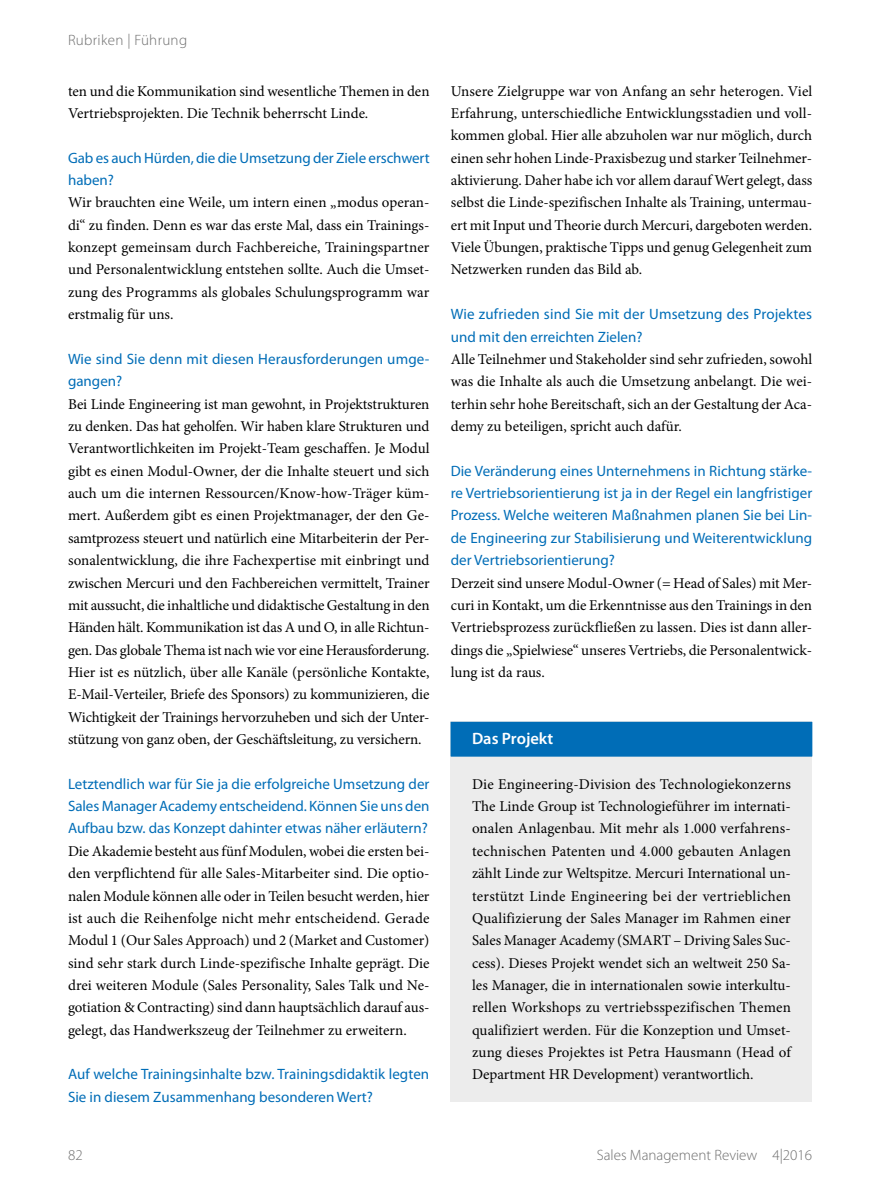
<style>
.page{position:relative;width:893px;height:1187px;background:#fff}
.page>*{position:absolute;margin:0;border:0;box-sizing:border-box;transform-origin:0 0}
.t1{font:600 16.5px "Myriad Pro";color:#fff}
.t2{font:15px/22.4px "Minion Pro";color:#000;text-align:justify}
.t3{font:15px/22.4px "Myriad Pro";color:#006db7}
.t4{font:300 15px "Myriad Pro";color:#6e6e6e}
.t5{font:300 15px "Myriad Pro";letter-spacing:.02em;color:#6e6e6e}
</style>
<div class="page">
<div style="left:451px;top:721px;width:361px;height:380px;background:#ececec"></div>
<div style="left:451px;top:721px;width:361px;height:35px;background:#006db7"></div>
<p class="t5" style="left:68px;top:32px;width:121px">Rubriken | Führung</p>
<p class="t2" style="left:68px;top:80px;width:363px">ten und die Kommunikation sind wesentliche Themen in den<br>Vertriebsprojekten. Die Technik beherrscht Linde.</p>
<p class="t3" style="left:68px;top:146px;width:363px">Gab es auch Hürden, die die Umsetzung der Ziele erschwert haben?</p>
<p class="t2" style="left:68px;top:191px;width:363px">Wir brauchten eine Weile, um intern einen „modus operan&shy;di“ zu finden. Denn es war das erste Mal, dass ein Trainings&shy;konzept gemeinsam durch Fachbereiche, Trainingspartner und Personalentwicklung entstehen sollte. Auch die Umset&shy;zung des Programms als globales Schulungsprogramm war erstmalig für uns.</p>
<p class="t3" style="left:68px;top:347px;width:363px">Wie sind Sie denn mit diesen Herausforderungen umge&shy;gangen?</p>
<p class="t2" style="left:68px;top:392px;width:363px">Bei Linde Engineering ist man gewohnt, in Projektstrukturen zu denken. Das hat geholfen. Wir haben klare Strukturen und Verantwortlichkeiten im Projekt-Team geschaffen. Je Modul gibt es einen Modul-Owner, der die Inhalte steuert und sich auch um die internen Ressourcen/Know-how-Träger küm&shy;mert. Außerdem gibt es einen Projektmanager, der den Ge&shy;samtprozess steuert und natürlich eine Mitarbeiterin der Per&shy;sonalentwicklung, die ihre Fachexpertise mit einbringt und zwischen Mercuri und den Fachbereichen vermittelt, Trainer mit aussucht, die inhaltliche und didaktische Gestaltung in den Händen hält. Kommunikation ist das A und O, in alle Richtun&shy;gen. Das globale Thema ist nach wie vor eine Herausforderung.<br>Hier ist es nützlich, über alle Kanäle (persönliche Kontakte, E-Mail-Verteiler, Briefe des Sponsors) zu kommunizieren, die Wichtigkeit der Trainings hervorzuheben und sich der Unter&shy;stützung von ganz oben, der Geschäftsleitung, zu versichern.</p>
<p class="t3" style="left:68px;top:772px;width:363px;text-align:justify">Letztendlich war für Sie ja die erfolgreiche Umsetzung der Sales Manager Academy entscheidend. Können Sie uns den Aufbau bzw. das Konzept dahinter etwas näher erläutern?</p>
<p class="t2" style="left:68px;top:839px;width:363px">Die Akademie besteht aus fünf Modulen, wobei die ersten bei&shy;den verpflichtend für alle Sales-Mitarbeiter sind. Die optio&shy;nalen Module können alle oder in Teilen besucht werden, hier ist auch die Reihenfolge nicht mehr entscheidend. Gerade Modul 1 (Our Sales Approach) und 2 (Market and Customer) sind sehr stark durch Linde-spezifische Inhalte geprägt. Die drei weiteren Module (Sales Personality, Sales Talk und Ne&shy;gotiation &amp; Contracting) sind dann hauptsächlich darauf aus&shy;gelegt, das Handwerkszeug der Teilnehmer zu erweitern.</p>
<p class="t3" style="left:68px;top:1062px;width:363px">Auf welche Trainingsinhalte bzw. Trainingsdidaktik legten<br>Sie in diesem Zusammenhang besonderen Wert?</p>
<p class="t2" style="left:451px;top:80px;width:363px">Unsere Zielgruppe war von Anfang an sehr heterogen. Viel Erfahrung, unterschiedliche Entwicklungsstadien und voll&shy;kommen global. Hier alle abzuholen war nur möglich, durch einen sehr hohen Linde-Praxisbezug und starker Teilnehmer&shy;aktivierung. Daher habe ich vor allem darauf Wert gelegt, dass selbst die Linde-spezifischen Inhalte als Training, untermau&shy;ert mit Input und Theorie durch Mercuri, dargeboten werden.<br>Viele Übungen, praktische Tipps und genug Gelegenheit zum Netzwerken runden das Bild ab.</p>
<p class="t3" style="left:451px;top:303px;width:363px">Wie zufrieden sind Sie mit der Umsetzung des Projektes und mit den erreichten Zielen?</p>
<p class="t2" style="left:451px;top:348px;width:363px">Alle Teilnehmer und Stakeholder sind sehr zufrieden, sowohl was die Inhalte als auch die Umsetzung anbelangt. Die wei&shy;terhin sehr hohe Bereitschaft, sich an der Gestaltung der Aca&shy;demy zu beteiligen, spricht auch dafür.</p>
<p class="t3" style="left:451px;top:459px;width:363px;text-align:justify">Die Veränderung eines Unternehmens in Richtung stärke&shy;re Vertriebsorientierung ist ja in der Regel ein langfristiger Prozess. Welche weiteren Maßnahmen planen Sie bei Lin&shy;de Engineering zur Stabilisierung und Weiterentwicklung der Vertriebsorientierung?</p>
<p class="t2" style="left:451px;top:571px;width:363px">Derzeit sind unsere Modul-Owner (= Head of Sales) mit Mer&shy;curi in Kontakt, um die Erkenntnisse aus den Trainings in den Vertriebsprozess zurückfließen zu lassen. Dies ist dann aller&shy;dings die „Spielwiese“ unseres Vertriebs, die Personalentwick&shy;lung ist da raus.</p>
<p class="t1" style="left:472px;top:728px;width:83px">Das Projekt</p>
<p class="t2" style="left:472px;top:772px;width:320px">Die Engineering-Division des Technologiekonzerns The Linde Group ist Technologieführer im internati&shy;onalen Anlagenbau. Mit mehr als 1.000 verfahrens&shy;technischen Patenten und 4.000 gebauten Anlagen zählt Linde zur Weltspitze. Mercuri International un&shy;terstützt Linde Engineering bei der vertrieblichen Qualifizierung der Sales Manager im Rahmen einer Sales Manager Academy (SMART – Driving Sales Suc&shy;cess). Dieses Projekt wendet sich an weltweit 250 Sa&shy;les Manager, die in internationalen sowie interkultu&shy;rellen Workshops zu vertriebsspezifischen Themen qualifiziert werden. Für die Konzeption und Umset&shy;zung dieses Projektes ist Petra Hausmann (Head of Department HR Development) verantwortlich.</p>
<p class="t4" style="left:68px;top:1146px;width:16px">82</p>
<p class="t4" style="left:597px;top:1146px;width:217px">Sales Management Review 4|2016</p>
</div>
